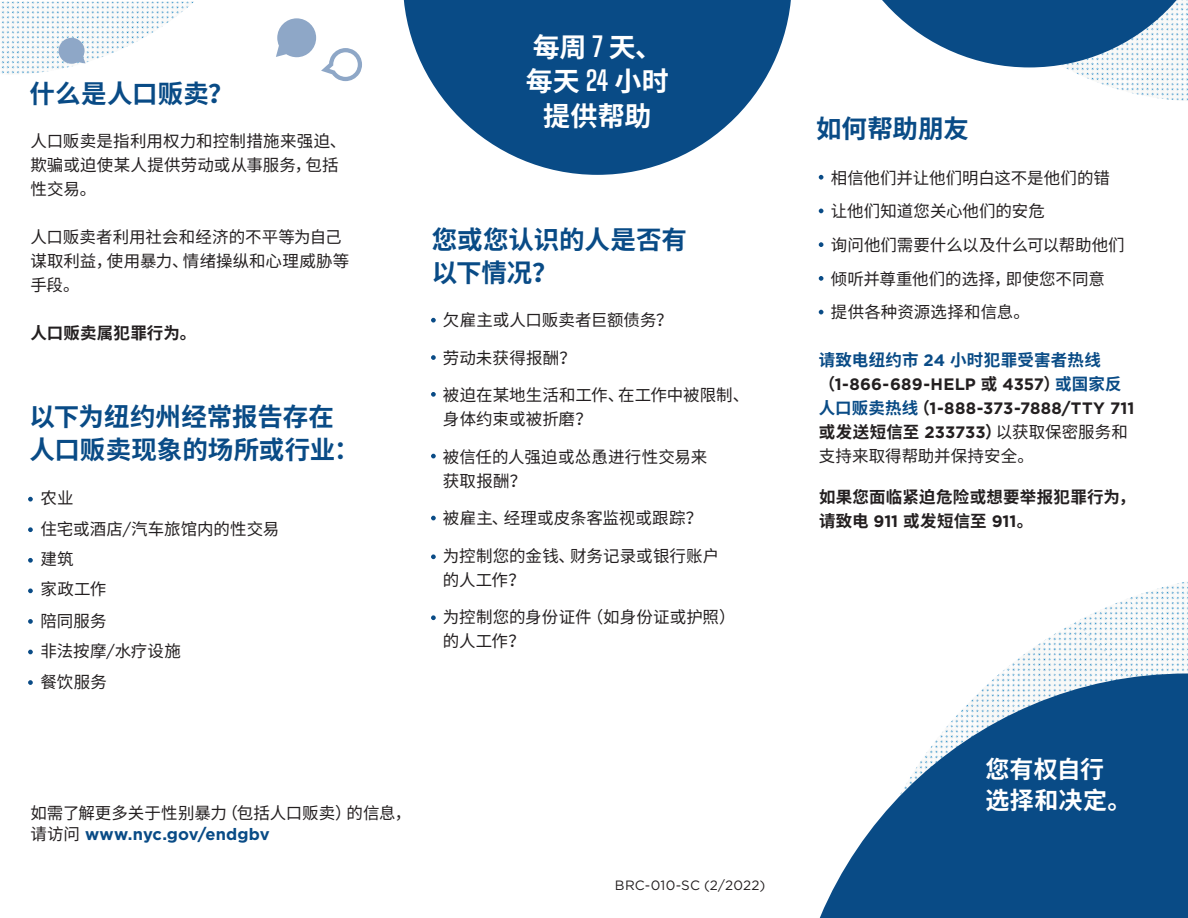
<style>
.page{position:relative;width:1188px;height:918px;background:#fff}
.page>*{position:absolute;margin:0;border:0;box-sizing:border-box;transform-origin:0 0}
.t1{font:700 27px/34.5px "Noto Sans CJ Ksc";letter-spacing:.005em;color:#fff;text-align:center}
.t2{font:700 25.5px/33px "Noto Sans CJ Ksc";color:#094b86}
.t3{font:700 24px/31.5px "Noto Sans CJ Ksc";color:#fff}
.t4{font:16.5px/24px "Noto Sans CJ Ksc";color:#231f20}
.t5{font:700 16.5px/24px "Gotham";letter-spacing:.01em;color:#231f20}
.t6{font:700 16.5px/24px "Noto Sans CJ Ksc";letter-spacing:.01em;color:#231f20}
.t7{font:13.5px "Gotham";letter-spacing:.01em;color:#231f20}
.s1{font-family:"Gotham"}
.s2{font-family:"Big Shoulders Display";font-weight:100}
.s3{font-family:"Gotham";font-weight:700;color:#094b86}
.s4{font-family:"Noto Sans CJ Ksc";color:#094b86}
.s5{color:#094b86}
.s6{font-family:"Noto Sans CJ Ksc"}
.s7{font-family:"Noto Sans CJ Ksc";font-weight:400}
</style>
<div class="page">
<svg style="left:403px;top:0;width:388px;height:175px;fill:#094b86"></svg>
<img style="left:1px;top:2px;width:193px;height:72px">
<svg style="left:58px;top:38px;width:28px;height:26px"></svg>
<svg style="left:276px;top:18px;width:86px;height:63px"></svg>
<img style="left:1002px;top:622px;width:74px;height:52px">
<img style="left:1076px;top:598px;width:112px;height:76px">
<img style="left:1128px;top:582px;width:60px;height:77px">
<svg style="left:819px;top:674px;width:369px;height:244px;fill:#094b86"></svg>
<img style="left:1017px;top:67px;width:171px;height:34px">
<svg style="left:882px;top:0;width:306px;height:67px"></svg>
<svg style="left:431px;top:318px;width:5px;height:5px"></svg>
<svg style="left:431px;top:355px;width:5px;height:5px"></svg>
<svg style="left:431px;top:392px;width:5px;height:5px"></svg>
<svg style="left:431px;top:454px;width:5px;height:4px"></svg>
<svg style="left:431px;top:516px;width:5px;height:4px"></svg>
<svg style="left:431px;top:554px;width:5px;height:5px"></svg>
<svg style="left:431px;top:615px;width:5px;height:5px"></svg>
<svg style="left:28px;top:527px;width:5px;height:5px"></svg>
<svg style="left:28px;top:558px;width:5px;height:5px"></svg>
<svg style="left:28px;top:588px;width:5px;height:5px"></svg>
<svg style="left:28px;top:619px;width:5px;height:5px"></svg>
<svg style="left:28px;top:650px;width:5px;height:4px"></svg>
<svg style="left:28px;top:680px;width:5px;height:5px"></svg>
<svg style="left:28px;top:497px;width:5px;height:5px"></svg>
<svg style="left:819px;top:175px;width:4px;height:5px"></svg>
<svg style="left:819px;top:209px;width:4px;height:4px"></svg>
<svg style="left:819px;top:276px;width:4px;height:5px"></svg>
<svg style="left:819px;top:242px;width:4px;height:5px"></svg>
<svg style="left:819px;top:310px;width:4px;height:4px"></svg>
<p class="t2" style="left:29px;top:78px;width:206px">什么是人口贩卖？</p>
<p class="t4" style="left:30px;top:130px;width:317px">人口贩卖是指利用权力和控制措施来强迫、欺骗或迫使某人提供劳动或从事服务，包括性交易。</p>
<p class="t4" style="left:30px;top:226px;width:320px">人口贩卖者利用社会和经济的不平等为自己谋取利益，使用暴力、情绪操纵和心理威胁等手段。</p>
<p class="t6" style="left:30px;top:322px;width:167px">人口贩卖属犯罪行为。</p>
<p class="t2" style="left:29px;top:401px;width:332px">以下为纽约州经常报告存在人口贩卖现象的场所或行业：</p>
<p class="t4" style="left:40px;top:486px;width:35px">农业</p>
<p class="t4" style="left:40px;top:518px;width:240px">住宅或酒店<span class="s1">/</span>汽车旅馆内的性交易</p>
<p class="t4" style="left:40px;top:548px;width:35px">建筑</p>
<p class="t4" style="left:40px;top:578px;width:67px">家政工作</p>
<p class="t4" style="left:40px;top:609px;width:68px">陪同服务</p>
<p class="t4" style="left:40px;top:639px;width:142px">非法按摩<span class="s1">/</span>水疗设施</p>
<p class="t4" style="left:40px;top:671px;width:68px">餐饮服务</p>
<p class="t1" style="left:526px;top:30px;width:144px">每周 <span class="s2">7</span> 天、每天 <span class="s2">24</span> 小时提供帮助</p>
<p class="t2" style="left:432px;top:223px;width:257px">您或您认识的人是否有以下情况？</p>
<p class="t4" style="left:443px;top:308px;width:231px">欠雇主或人口贩卖者巨额债务？</p>
<p class="t4" style="left:443px;top:346px;width:134px">劳动未获得报酬？</p>
<p class="t4" style="left:443px;top:383px;width:308px">被迫在某地生活和工作、在工作中被限制、身体约束或被折磨？</p>
<p class="t4" style="left:443px;top:445px;width:266px">被信任的人强迫或怂恿进行性交易来获取报酬？</p>
<p class="t4" style="left:443px;top:506px;width:261px">被雇主、经理或皮条客监视或跟踪？</p>
<p class="t4" style="left:443px;top:544px;width:278px">为控制您的金钱、财务记录或银行账户的人工作？</p>
<p class="t4" style="left:443px;top:605px;width:294px">为控制您的身份证件（如身份证或护照）的人工作？</p>
<p class="t4" style="left:30px;top:803px;width:382px;line-height:21px">如需了解更多关于性别暴力（包括人口贩卖）的信息，请访问 <span class="s3">www.nyc.gov/endgbv</span></p>
<p class="t7" style="left:615px;top:877px;width:152px">BRC-010-SC (2/2022)</p>
<p class="t2" style="left:816px;top:112px;width:155px">如何帮助朋友</p>
<p class="t4" style="left:831px;top:166px;width:281px">相信他们并让他们明白这不是他们的错</p>
<p class="t4" style="left:831px;top:200px;width:215px">让他们知道您关心他们的安危</p>
<p class="t4" style="left:831px;top:233px;width:295px">询问他们需要什么以及什么可以帮助他们</p>
<p class="t4" style="left:831px;top:267px;width:275px">倾听并尊重他们的选择，即使您不同意</p>
<p class="t4" style="left:831px;top:301px;width:201px">提供各种资源选择和信息。</p>
<p class="t5" style="left:819px;top:348px;width:317px"><span class="s4">请致电纽约市</span> <span class="s5">24</span> <span class="s4">小时犯罪受害者热线</span><span class="s6">（</span>1‑866‑689-HELP <span class="s6">或</span> 4357<span class="s6">）</span><span class="s4">或国家反人口贩卖热线</span><span class="s6">（</span>1-888-373-7888/TTY 711<span class="s6">或发送短信至</span> 233733<span class="s6">）</span><span class="s7">以获取保密服务和支持来取得帮助并保持安全。</span></p>
<p class="t6" style="left:819px;top:486px;width:318px">如果您面临紧迫危险或想要举报犯罪行为，请致电 <span class="s1">911</span> 或发短信至 <span class="s1">911</span>。</p>
<p class="t3" style="left:986px;top:754px;width:147px">您有权自行选择和决定。</p>
</div>
